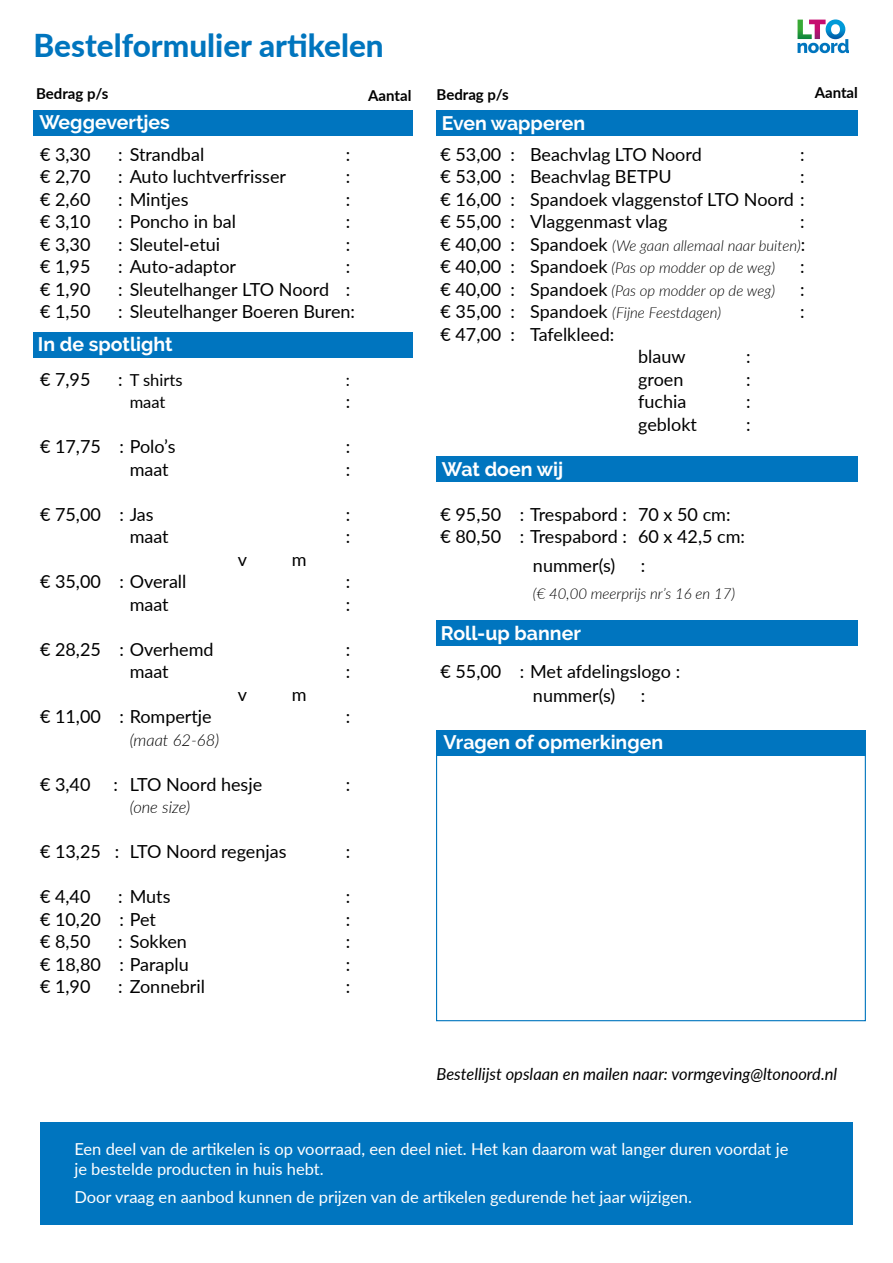
<style>
.page{position:relative;width:893px;height:1263px;background:#fff}
.page>*{position:absolute;margin:0;border:0;box-sizing:border-box;transform-origin:0 0}
.t1{font:900 31.5px "Lato";color:#0075be}
.t2{font:700 19.5px "Raleway";color:#fff}
.t3{font:18px/22.5px "Lato";color:#000;text-align:justify}
.t4{font:16.5px/19.8px "Lato";color:#fff}
.t5{font:italic 16.5px "Lato";color:#000}
.t6{font:italic 300 16.5px "Lato";color:#000}
.t7{font:16.5px "Lato";color:#000}
.t8{font:italic 300 15px/22.5px "Lato";color:#000}
.t9{font:700 15px "Lato";color:#000}
.s1{font-size:18px}
.s2{font-weight:400;font-style:normal;font-size:18px}
</style>
<div class="page">
<div style="left:34px;top:332px;width:379px;height:25px;background:#0075bf"></div>
<div style="left:34px;top:110px;width:379px;height:26px;background:#0075bf"></div>
<div style="left:437px;top:621px;width:421px;height:25px;background:#0075bf"></div>
<div style="left:437px;top:457px;width:421px;height:25px;background:#0075bf"></div>
<div style="left:40px;top:1123px;width:813px;height:102px;background:#0075bf"></div>
<div style="left:437px;top:110px;width:421px;height:26px;background:#0075bf"></div>
<div style="left:436px;top:730px;width:429px;height:26px;background:#0075bf"></div>
<svg style="left:797px;top:19px;width:52px;height:34px"></svg>
<h1 class="t1" style="left:34px;top:23px;width:352px">Bestelformulier artikelen</h1>
<p class="t9" style="left:36px;top:83px;width:74px">Bedrag p/s</p>
<p class="t9" style="left:368px;top:85px;width:45px">Aantal</p>
<p class="t2" style="left:39px;top:111px;width:132px">Weggevertjes</p>
<p class="t3" style="left:40px;top:142px;width:52px">€ 3,30 € 2,70 € 2,60 € 3,10 € 3,30 € 1,95 € 1,90 € 1,50</p>
<p class="t3" style="left:118px;top:142px;width:88px">: Strandbal</p>
<p class="t3" style="left:346px;top:142px;width:6px">:</p>
<p class="t3" style="left:118px;top:165px;width:169px">: Auto luchtverfrisser</p>
<p class="t3" style="left:346px;top:165px;width:6px">:</p>
<p class="t3" style="left:118px;top:187px;width:72px">: Mintjes</p>
<p class="t3" style="left:346px;top:187px;width:6px">:</p>
<p class="t3" style="left:118px;top:210px;width:119px">: Poncho in bal</p>
<p class="t3" style="left:346px;top:210px;width:6px">:</p>
<p class="t3" style="left:118px;top:232px;width:104px">: Sleutel-etui</p>
<p class="t3" style="left:346px;top:232px;width:6px">:</p>
<p class="t3" style="left:118px;top:255px;width:119px">: Auto-adaptor</p>
<p class="t3" style="left:118px;top:255px;width:238px;text-align:left;text-indent:228px">: : Sleutelhanger LTO Noord : : Sleutelhanger Boeren Buren:</p>
<p class="t2" style="left:38px;top:333px;width:136px">In de spotlight</p>
<p class="t3" style="left:40px;top:367px;width:52px">€ 7,95</p>
<p class="t7" style="left:118px;top:368px;width:66px"><span class="s1">:</span> T shirts</p>
<p class="t7" style="left:346px;top:368px;width:6px">:</p>
<p class="t7" style="left:130px;top:390px;width:37px">maat</p>
<p class="t3" style="left:346px;top:390px;width:6px">:</p>
<p class="t3" style="left:40px;top:435px;width:137px">€ 17,75 : Polo’s</p>
<p class="t3" style="left:346px;top:435px;width:6px">:</p>
<p class="t3" style="left:130px;top:457px;width:41px">maat</p>
<p class="t3" style="left:346px;top:457px;width:6px">:</p>
<p class="t3" style="left:40px;top:502px;width:115px">€ 75,00 : Jas</p>
<p class="t3" style="left:346px;top:502px;width:6px">:</p>
<p class="t3" style="left:130px;top:525px;width:41px">maat</p>
<p class="t3" style="left:346px;top:525px;width:6px">:</p>
<p class="t3" style="left:238px;top:547px;width:11px">v</p>
<p class="t3" style="left:292px;top:547px;width:16px">m</p>
<p class="t3" style="left:40px;top:570px;width:148px">€ 35,00 : Overall</p>
<p class="t3" style="left:346px;top:570px;width:6px">:</p>
<p class="t3" style="left:130px;top:592px;width:41px">maat</p>
<p class="t3" style="left:346px;top:592px;width:6px">:</p>
<p class="t3" style="left:40px;top:637px;width:175px">€ 28,25 : Overhemd</p>
<p class="t3" style="left:346px;top:637px;width:6px">:</p>
<p class="t3" style="left:130px;top:660px;width:41px">maat</p>
<p class="t3" style="left:346px;top:660px;width:6px">:</p>
<p class="t3" style="left:238px;top:682px;width:11px">v</p>
<p class="t3" style="left:292px;top:682px;width:16px">m</p>
<p class="t3" style="left:40px;top:705px;width:173px">€ 11,00 : Rompertje</p>
<p class="t3" style="left:346px;top:705px;width:6px">:</p>
<p class="t6" style="left:130px;top:728px;width:91px">(maat 62-68)</p>
<p class="t3" style="left:130px;top:772px;width:134px">LTO Noord hesje</p>
<p class="t3" style="left:346px;top:772px;width:6px">:</p>
<p class="t6" style="left:130px;top:796px;width:62px">(one size)</p>
<p class="t3" style="left:130px;top:840px;width:158px">LTO Noord regenjas</p>
<p class="t3" style="left:346px;top:840px;width:6px">:</p>
<p class="t3" style="left:118px;top:885px;width:54px">: Muts</p>
<p class="t3" style="left:346px;top:885px;width:6px">:</p>
<p class="t3" style="left:40px;top:907px;width:117px">€ 10,20 : Pet</p>
<p class="t3" style="left:346px;top:907px;width:6px">:</p>
<p class="t3" style="left:118px;top:930px;width:70px">: Sokken</p>
<p class="t3" style="left:346px;top:930px;width:6px">:</p>
<p class="t3" style="left:40px;top:952px;width:150px">€ 18,80 : Paraplu</p>
<p class="t3" style="left:346px;top:952px;width:6px">:</p>
<p class="t3" style="left:118px;top:975px;width:88px">: Zonnebril</p>
<p class="t3" style="left:346px;top:975px;width:6px">:</p>
<p class="t3" style="left:40px;top:772px;width:52px">€ 3,40</p>
<p class="t3" style="left:114px;top:772px;width:6px">:</p>
<p class="t3" style="left:40px;top:840px;width:81px">€ 13,25 :</p>
<p class="t3" style="left:40px;top:885px;width:52px">€ 4,40</p>
<p class="t3" style="left:40px;top:930px;width:52px">€ 8,50</p>
<p class="t3" style="left:40px;top:975px;width:52px">€ 1,90</p>
<p class="t9" style="left:437px;top:83px;width:74px">Bedrag p/s</p>
<p class="t9" style="left:815px;top:82px;width:45px">Aantal</p>
<p class="t2" style="left:442px;top:112px;width:145px">Even wapperen</p>
<p class="t3" style="left:440px;top:142px;width:76px">€ 53,00 : € 53,00 : € 16,00 : € 55,00 : € 40,00 : € 40,00 : € 40,00 : € 35,00 : € 47,00 :</p>
<p class="t3" style="left:530px;top:142px;width:173px">Beachvlag LTO Noord</p>
<p class="t3" style="left:800px;top:142px;width:6px">:</p>
<p class="t3" style="left:530px;top:165px;width:143px">Beachvlag BETPU</p>
<p class="t3" style="left:530px;top:165px;width:276px;text-indent:270px">:<br>Spandoek vlaggenstof LTO Noord :<br>Vlaggenmast vlag</p>
<p class="t3" style="left:800px;top:210px;width:6px">:</p>
<p class="t8" style="left:530px;top:233px;width:277px"><span class="s2">Spandoek</span> (We gaan allemaal naar buiten)<span class="s2">:<br>Spandoek</span> (Pas op modder op de weg)</p>
<p class="t3" style="left:800px;top:255px;width:6px">:</p>
<p class="t8" style="left:530px;top:278px;width:246px"><span class="s2">Spandoek</span> (Pas op modder op de weg)</p>
<p class="t3" style="left:800px;top:277px;width:6px">:</p>
<p class="t8" style="left:530px;top:301px;width:193px"><span class="s2">Spandoek</span> (Fijne Feestdagen)</p>
<p class="t3" style="left:800px;top:300px;width:6px">:</p>
<p class="t3" style="left:530px;top:322px;width:86px">Tafelkleed:</p>
<p class="t3" style="left:638px;top:345px;width:49px">blauw</p>
<p class="t3" style="left:746px;top:345px;width:6px">:</p>
<p class="t3" style="left:638px;top:367px;width:47px">groen</p>
<p class="t3" style="left:746px;top:367px;width:6px">:</p>
<p class="t3" style="left:638px;top:390px;width:50px">fuchia</p>
<p class="t3" style="left:746px;top:390px;width:6px">:</p>
<p class="t3" style="left:638px;top:412px;width:60px">geblokt</p>
<p class="t3" style="left:746px;top:412px;width:6px">:</p>
<p class="t2" style="left:442px;top:458px;width:123px">Wat doen wij</p>
<p class="t3" style="left:440px;top:502px;width:306px">€ 95,50 : Trespabord : 70 x 50 cm: € 80,50 : Trespabord : 60 x 42,5 cm:</p>
<p class="t3" style="left:533px;top:553px;width:84px">nummer(s)</p>
<p class="t3" style="left:641px;top:553px;width:6px">:</p>
<p class="t8" style="left:533px;top:581px;width:204px">(€ 40,00 meerprijs nr’s 16 en 17)</p>
<p class="t2" style="left:441px;top:622px;width:142px">Roll-up banner</p>
<p class="t3" style="left:440px;top:660px;width:241px">€ 55,00 : Met afdelingslogo :</p>
<p class="t3" style="left:533px;top:683px;width:84px">nummer(s)</p>
<p class="t3" style="left:641px;top:683px;width:6px">:</p>
<p class="t2" style="left:443px;top:731px;width:221px">Vragen of opmerkingen</p>
<p class="t5" style="left:437px;top:1063px;width:402px">Bestellijst opslaan en mailen naar: vormgeving@ltonoord.nl</p>
<p class="t4" style="left:74px;top:1138px;width:715px">Een deel van de artikelen is op voorraad, een deel niet. Het kan daarom wat langer duren voordat je je bestelde producten in huis hebt.</p>
<p class="t4" style="left:74px;top:1186px;width:619px">Door vraag en aanbod kunnen de prijzen van de artikelen gedurende het jaar wijzigen.</p>
</div>
